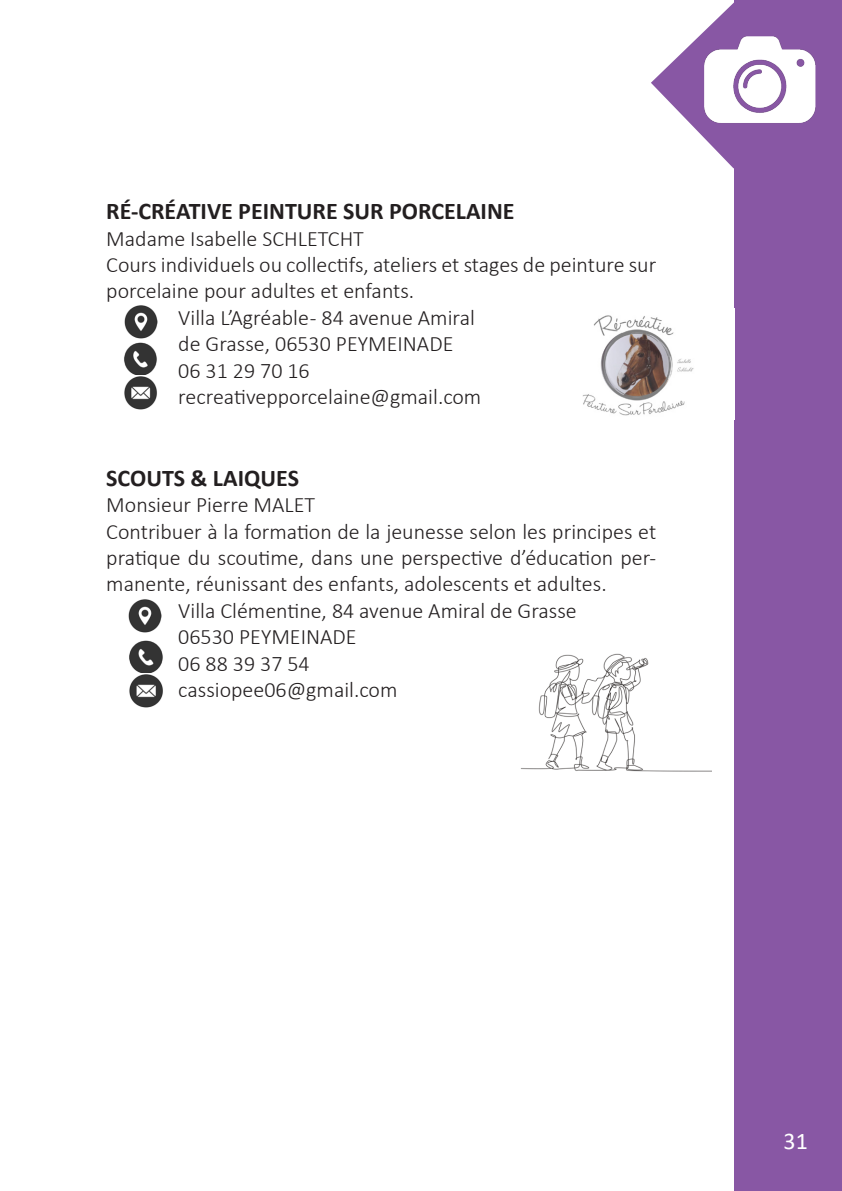
<style>
.page{position:relative;width:842px;height:1191px;background:#fff}
.page>*{position:absolute;margin:0;border:0;box-sizing:border-box;transform-origin:0 0}
.t1{font:700 24px "Calibri";color:#231f20}
.t2{font:24px "Calibri";color:#fff}
.t3{font:300 22px/26.4px "Calibri";color:#231f20}
</style>
<div class="page">
<div style="left:734px;top:0;width:108px;height:1191px;background:#8857a4"></div>
<svg style="left:651px;top:2px;width:83px;height:98px"></svg>
<img style="left:667px;top:7px;width:149px;height:162px">
<img style="left:124px;top:305px;width:33px;height:34px">
<img style="left:128px;top:599px;width:34px;height:33px">
<img style="left:124px;top:342px;width:33px;height:68px">
<img style="left:129px;top:640px;width:34px;height:67px">
<img style="left:582px;top:315px;width:112px;height:101px">
<img style="left:520px;top:653px;width:191px;height:119px">
<p class="t1" style="left:106px;top:194px;width:410px">RÉ-CRÉATIVE PEINTURE SUR PORCELAINE</p>
<p class="t3" style="left:106px;top:225px;width:259px">Madame Isabelle SCHLETCHT</p>
<p class="t3" style="left:106px;top:251px;width:551px">Cours individuels ou collectifs, ateliers et stages de peinture sur porcelaine pour adultes et enfants.</p>
<p class="t3" style="left:178px;top:304px;width:298px">Villa L’Agréable - 84 avenue Amiral</p>
<p class="t3" style="left:178px;top:330px;width:277px">de Grasse, 06530 PEYMEINADE</p>
<p class="t3" style="left:178px;top:357px;width:133px">06 31 29 70 16</p>
<p class="t3" style="left:178px;top:383px;width:304px">recreativepporcelaine@gmail.com</p>
<p class="t1" style="left:106px;top:461px;width:194px">SCOUTS &amp; LAIQUES</p>
<p class="t3" style="left:106px;top:491px;width:210px">Monsieur Pierre MALET</p>
<p class="t3" style="left:106px;top:518px;width:551px;text-align:justify">Contribuer à la formation de la jeunesse selon les principes et pratique du scoutime, dans une perspective d’éducation per&shy;manente, réunissant des enfants, adolescents et adultes.</p>
<p class="t3" style="left:178px;top:597px;width:400px">Villa Clémentine, 84 avenue Amiral de Grasse</p>
<p class="t3" style="left:178px;top:623px;width:180px">06530 PEYMEINADE</p>
<p class="t3" style="left:178px;top:650px;width:133px">06 88 39 37 54</p>
<p class="t3" style="left:178px;top:676px;width:221px">cassiopee06@gmail.com</p>
<p class="t2" style="left:763px;top:1123px;width:26px">31</p>
<p class="t2" style="left:784px;top:1124px;width:26px">31</p>
</div>
